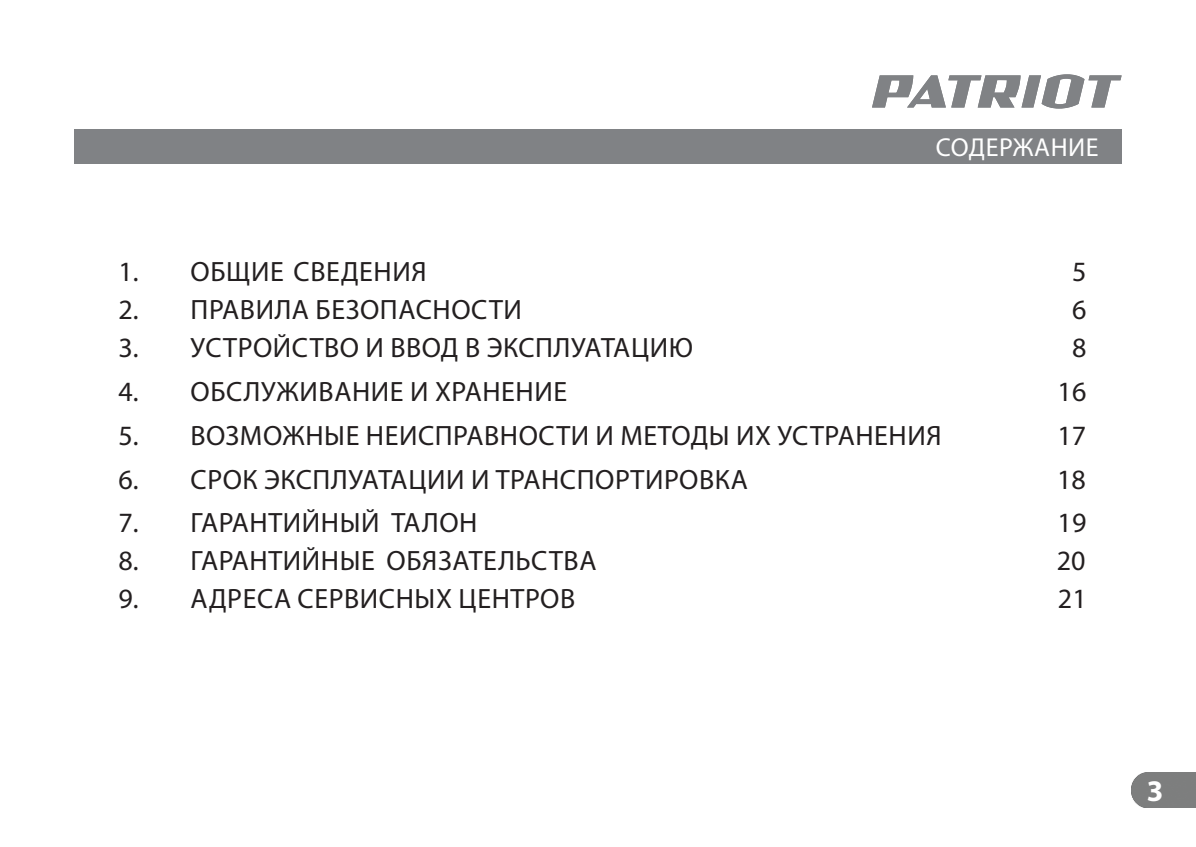
<style>
.page{position:relative;width:1196px;height:847px;background:#fff}
.page>*{position:absolute;margin:0;border:0;box-sizing:border-box;transform-origin:0 0}
.t1{font:700 30px "Myriad Pro";color:#fff}
.t2{font:28px "Myriad Pro";letter-spacing:.02em;color:#231f20}
.t3{font:26px "Myriad Pro";letter-spacing:.02em;color:#fff}
</style>
<div class="page">
<div style="left:1131px;top:772px;width:64px;height:35px;background:#7d7e7e"></div>
<svg style="left:872px;top:74px;width:249px;height:35px"></svg>
<div style="left:74px;top:130px;width:1047px;height:34px;background:#808285"></div>
<p class="t3" style="left:935px;top:135px;width:164px">СОДЕРЖАНИЕ</p>
<p class="t2" style="left:119px;top:258px;width:309px">1. ОБЩИЕ СВЕДЕНИЯ</p>
<p class="t2" style="left:1072px;top:258px;width:16px">5</p>
<p class="t2" style="left:119px;top:296px;width:405px">2. ПРАВИЛА БЕЗОПАСНОСТИ</p>
<p class="t2" style="left:1071px;top:296px;width:16px">6</p>
<p class="t2" style="left:119px;top:334px;width:576px">3. УСТРОЙСТВО И ВВОД В ЭКСПЛУАТАЦИЮ</p>
<p class="t2" style="left:1071px;top:334px;width:16px">8</p>
<p class="t2" style="left:119px;top:378px;width:450px">4. ОБСЛУЖИВАНИЕ И ХРАНЕНИЕ</p>
<p class="t2" style="left:1057px;top:378px;width:30px">16</p>
<p class="t2" style="left:119px;top:422px;width:824px">5. ВОЗМОЖНЫЕ НЕИСПРАВНОСТИ И МЕТОДЫ ИХ УСТРАНЕНИЯ</p>
<p class="t2" style="left:1057px;top:422px;width:30px">17</p>
<p class="t2" style="left:119px;top:465px;width:630px">6. СРОК ЭКСПЛУАТАЦИИ И ТРАНСПОРТИРОВКА</p>
<p class="t2" style="left:1056px;top:465px;width:30px">18</p>
<p class="t2" style="left:119px;top:509px;width:360px">7. ГАРАНТИЙНЫЙ ТАЛОН</p>
<p class="t2" style="left:1057px;top:509px;width:30px">19</p>
<p class="t2" style="left:119px;top:547px;width:479px">8. ГАРАНТИЙНЫЕ ОБЯЗАТЕЛЬСТВА</p>
<p class="t2" style="left:1056px;top:547px;width:30px">20</p>
<p class="t2" style="left:119px;top:585px;width:458px">9. АДРЕСА СЕРВИСНЫХ ЦЕНТРОВ</p>
<p class="t2" style="left:1057px;top:585px;width:30px">21</p>
<p class="t1" style="left:1146px;top:775px;width:18px">3</p>
</div>
